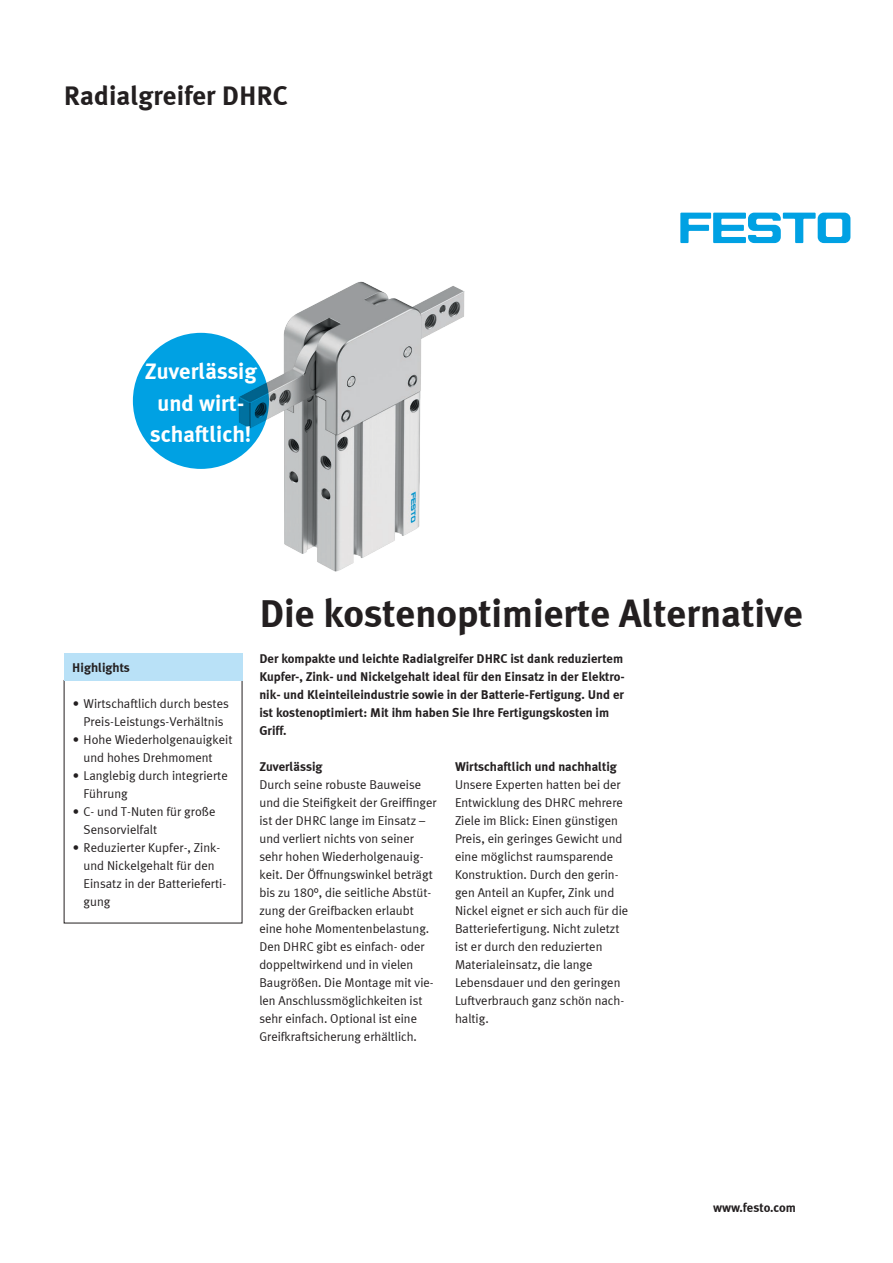
<style>
.page{position:relative;width:893px;height:1263px;background:#fff}
.page>*{position:absolute;margin:0;border:0;box-sizing:border-box;transform-origin:0 0}
.t1{font:700 39px "Meta Plus LF";color:#231f20}
.t2{font:700 27px "Meta Plus LF";color:#231f20}
.t3{font:700 22.5px/31.5px "Meta Plus LF";color:#fff;text-align:center}
.t4{font:12.75px/18px "Meta Plus LF";color:#231f20}
.t5{font:700 12.75px/18px "Meta Plus LF";color:#231f20}
</style>
<div class="page">
<svg style="left:680px;top:213px;width:170px;height:30px"></svg>
<img style="left:232px;top:281px;width:233px;height:291px">
<div style="left:64px;top:654px;width:178px;height:27px;background:#b9e1f7"></div>
<div style="left:133px;top:333px;width:136px;height:136px;background:#00a1e3;border-radius:50%"></div>
<h2 class="t2" style="left:64px;top:79px;width:225px">Radialgreifer DHRC</h2>
<h3 class="t3" style="left:145px;top:355px;width:113px">Zuverlässig und wirt&shy;schaftlich!</h3>
<p class="t5" style="left:72px;top:658px;width:59px">Highlights</p>
<p class="t4" style="left:73px;top:694px;width:158px;text-align:center">• Wirtschaftlich durch bestes<br>Preis-Leistungs-Verhältnis</p>
<p class="t4" style="left:84px;top:730px;width:150px;text-indent:-11px">• Hohe Wiederholgenauigkeit und hohes Drehmoment</p>
<p class="t4" style="left:84px;top:766px;width:146px;text-indent:-11px">• Langlebig durch integrierte<br>Führung</p>
<p class="t4" style="left:84px;top:802px;width:134px;text-indent:-11px">• C- und T-Nuten für große<br>Sensorvielfalt</p>
<p class="t4" style="left:84px;top:838px;width:144px;text-indent:-11px">• Reduzierter Kupfer-, Zink&shy;und Nickelgehalt für den<br>Einsatz in der Batterieferti&shy;gung</p>
<h1 class="t1" style="left:259px;top:588px;width:545px">Die kostenoptimierte Alternative</h1>
<p class="t5" style="left:259px;top:649px;width:367px">Der kompakte und leichte Radialgreifer DHRC ist dank reduziertem Kupfer-, Zink- und Nickelgehalt ideal für den Einsatz in der Elektro&shy;nik- und Kleinteileindustrie sowie in der Batterie-Fertigung. Und er ist kostenoptimiert: Mit ihm haben Sie Ihre Fertigungskosten im Griff.</p>
<p class="t5" style="left:259px;top:757px;width:65px">Zuverlässig</p>
<p class="t4" style="left:259px;top:775px;width:179px">Durch seine robuste Bauweise und die Steifigkeit der Greiffinger ist der DHRC lange im Einsatz – und verliert nichts von seiner sehr hohen Wiederholgenauig&shy;keit. Der Öffnungswinkel beträgt bis zu 180°, die seitliche Abstüt&shy;zung der Greifbacken erlaubt eine hohe Momentenbelastung.<br>Den DHRC gibt es einfach- oder doppeltwirkend und in vielen<br>Baugrößen. Die Montage mit vie&shy;len Anschlussmöglichkeiten ist sehr einfach. Optional ist eine<br>Greifkraftsicherung erhältlich.</p>
<p class="t5" style="left:455px;top:757px;width:163px">Wirtschaftlich und nachhaltig</p>
<p class="t4" style="left:455px;top:775px;width:175px">Unsere Experten hatten bei der<br>Entwicklung des DHRC mehrere<br>Ziele im Blick: Einen günstigen<br>Preis, ein geringes Gewicht und eine möglichst raumsparende<br>Konstruktion. Durch den gerin&shy;gen Anteil an Kupfer, Zink und<br>Nickel eignet er sich auch für die<br>Batteriefertigung. Nicht zuletzt ist er durch den reduzierten<br>Materialeinsatz, die lange<br>Lebensdauer und den geringen<br>Luftverbrauch ganz schön nach&shy;haltig.</p>
<p class="t5" style="left:713px;top:1198px;width:84px">www.festo.com</p>
</div>
